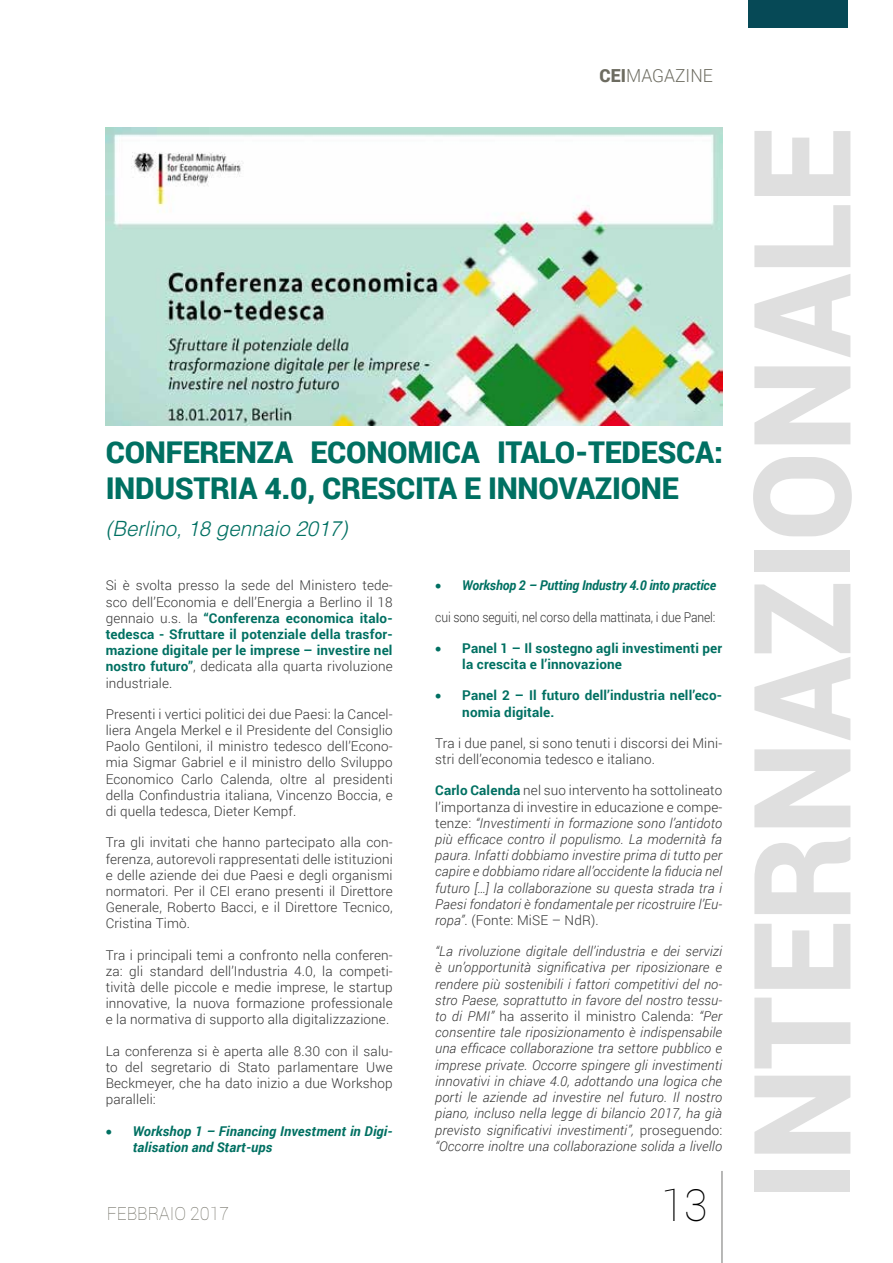
<style>
.page{position:relative;width:893px;height:1263px;background:#fff}
.page>*{position:absolute;margin:0;border:0;box-sizing:border-box;transform-origin:0 0}
.t1{font:900 135px "Roboto";color:#dfdfdf}
.t2{font:100 44.1px "Roboto";color:#000}
.t3{font:900 30px/36px "Roboto";letter-spacing:-.01em;color:#007062}
.t4{font:italic 300 21px "Helvetica LT Std";color:#007062}
.t5{font:100 18px "Roboto";color:#6d6c61}
.t6{font:300 18px "Roboto";color:#6d6c61}
.t7{font:300 13.5px/16.2px "Roboto";letter-spacing:.01em;color:#333;text-align:justify}
.t8{font:italic 300 13.5px/16.2px "Roboto";letter-spacing:.01em;color:#333;text-align:justify}
.t9{font:700 13.5px/16.2px "Roboto";letter-spacing:.01em;color:#007062}
.t10{font:italic 700 13.5px/16.2px "Roboto";letter-spacing:.01em;color:#007062}
.t11{font:300 13.5px "Roboto";letter-spacing:-.01em;color:#333;scale:.9 1}
.t12{font:italic 700 13.5px "Roboto";letter-spacing:-.01em;color:#007062;scale:.95 1}
.s1{font-weight:900}
.s2{font-weight:700;font-style:normal;color:#007062}
.s3{font-style:normal}
.s4{font-weight:700;color:#007062}
</style>
<div class="page">
<hr style="left:721px;top:1171px;width:2px;height:92px;background:#afafae">
<div style="left:748px;top:0;width:100px;height:28px;background:#064956"></div>
<img style="left:106px;top:128px;width:616px;height:297px">
<h3 class="t6" style="left:600px;top:63px;width:115px"><span class="s1">CEI</span>MAGAZINE</h3>
<h3 class="t3" style="left:106px;top:433px;width:619px">CONFERENZA ECONOMICA ITALO-TEDESCA:<br>INDUSTRIA 4.0, CRESCITA E INNOVAZIONE</h3>
<h3 class="t4" style="left:106px;top:516px;width:243px">(Berlino, 18 gennaio 2017)</h3>
<p class="t12" style="left:435px;top:576px;width:297px">• Workshop 2 – Putting Industry 4.0 into practice</p>
<p class="t11" style="left:435px;top:607px;width:313px">cui sono seguiti, nel corso della mattinata, i due Panel:</p>
<p class="t9" style="left:462px;top:639px;width:261px;text-indent:-27px">• Panel 1 – Il sostegno agli investimenti per la crescita e l’innovazione</p>
<p class="t9" style="left:462px;top:687px;width:261px;text-indent:-27px">• Panel 2 – Il futuro dell’industria nell’eco&shy;nomia digitale.</p>
<p class="t7" style="left:435px;top:734px;width:288px">Tra i due panel, si sono tenuti i discorsi dei Mini&shy;stri dell’economia tedesco e italiano.</p>
<p class="t8" style="left:435px;top:782px;width:289px"><span class="s2">Carlo Calenda</span> <span class="s3">nel suo intervento ha sottolineato l’importanza di investire in educazione e compe&shy;tenze:</span> “Investimenti in formazione sono l’antidoto più efficace contro il populismo. La modernità fa paura. Infatti dobbiamo investire prima di tutto per capire e dobbiamo ridare all’occidente la fiducia nel futuro […] la collaborazione su questa strada tra i Paesi fondatori è fondamentale per ricostruire l’Eu&shy;ropa”<span class="s3">. (Fonte: MiSE – NdR).</span></p>
<p class="t8" style="left:435px;top:943px;width:289px">“La rivoluzione digitale dell’industria e dei servizi è un’opportunità significativa per riposizionare e rendere più sostenibili i fattori competitivi del no&shy;stro Paese, soprattutto in favore del nostro tessu&shy;to di PMI” <span class="s3">ha asserito il ministro Calenda:</span> “Per consentire tale riposizionamento è indispensabile una efficace collaborazione tra settore pubblico e imprese private. Occorre spingere gli investimenti innovativi in chiave 4.0, adottando una logica che porti le aziende ad investire nel futuro. Il nostro piano, incluso nella legge di bilancio 2017, ha già previsto significativi investimenti”, <span class="s3">proseguendo: </span>“Occorre inoltre una collaborazione solida a livello</p>
<p class="t7" style="left:106px;top:577px;width:289px">Si è svolta presso la sede del Ministero tede&shy;sco dell’Economia e dell’Energia a Berlino il 18 gennaio u.s. la <span class="s4">“Conferenza economica italo&shy;tedesca - Sfruttare il potenziale della trasfor&shy;mazione digitale per le imprese – investire nel nostro futuro”</span>, dedicata alla quarta rivoluzione industriale.</p>
<p class="t7" style="left:106px;top:705px;width:289px">Presenti i vertici politici dei due Paesi: la Cancel&shy;liera Angela Merkel e il Presidente del Consiglio Paolo Gentiloni, il ministro tedesco dell’Econo&shy;mia Sigmar Gabriel e il ministro dello Sviluppo Economico Carlo Calenda, oltre al presidenti della Confindustria italiana, Vincenzo Boccia, e di quella tedesca, Dieter Kempf.</p>
<p class="t7" style="left:106px;top:834px;width:289px">Tra gli invitati che hanno partecipato alla con&shy;ferenza, autorevoli rappresentati delle istituzioni e delle aziende dei due Paesi e degli organismi normatori. Per il CEI erano presenti il Direttore Generale, Roberto Bacci, e il Direttore Tecnico, Cristina Timò.</p>
<p class="t7" style="left:106px;top:946px;width:289px">Tra i principali temi a confronto nella conferen&shy;za: gli standard dell’Industria 4.0, la competi&shy;tività delle piccole e medie imprese, le startup innovative, la nuova formazione professionale e la normativa di supporto alla digitalizzazione.</p>
<p class="t7" style="left:106px;top:1042px;width:289px">La conferenza si è aperta alle 8.30 con il salu&shy;to del segretario di Stato parlamentare Uwe Beckmeyer, che ha dato inizio a due Workshop paralleli:</p>
<p class="t10" style="left:133px;top:1122px;width:261px;text-indent:-27px">• Workshop 1 – Financing Investment in Digi&shy;talisation and Start-ups</p>
<h3 class="t5" style="left:107px;top:1201px;width:124px">FEBBRAIO 2017</h3>
<h2 class="t2" style="left:661px;top:1174px;width:48px">13</h2>
<h1 class="t1" style="left:707px;top:1200px;width:1073px;rotate:-90deg">INTERNAZIONALE</h1>
</div>
